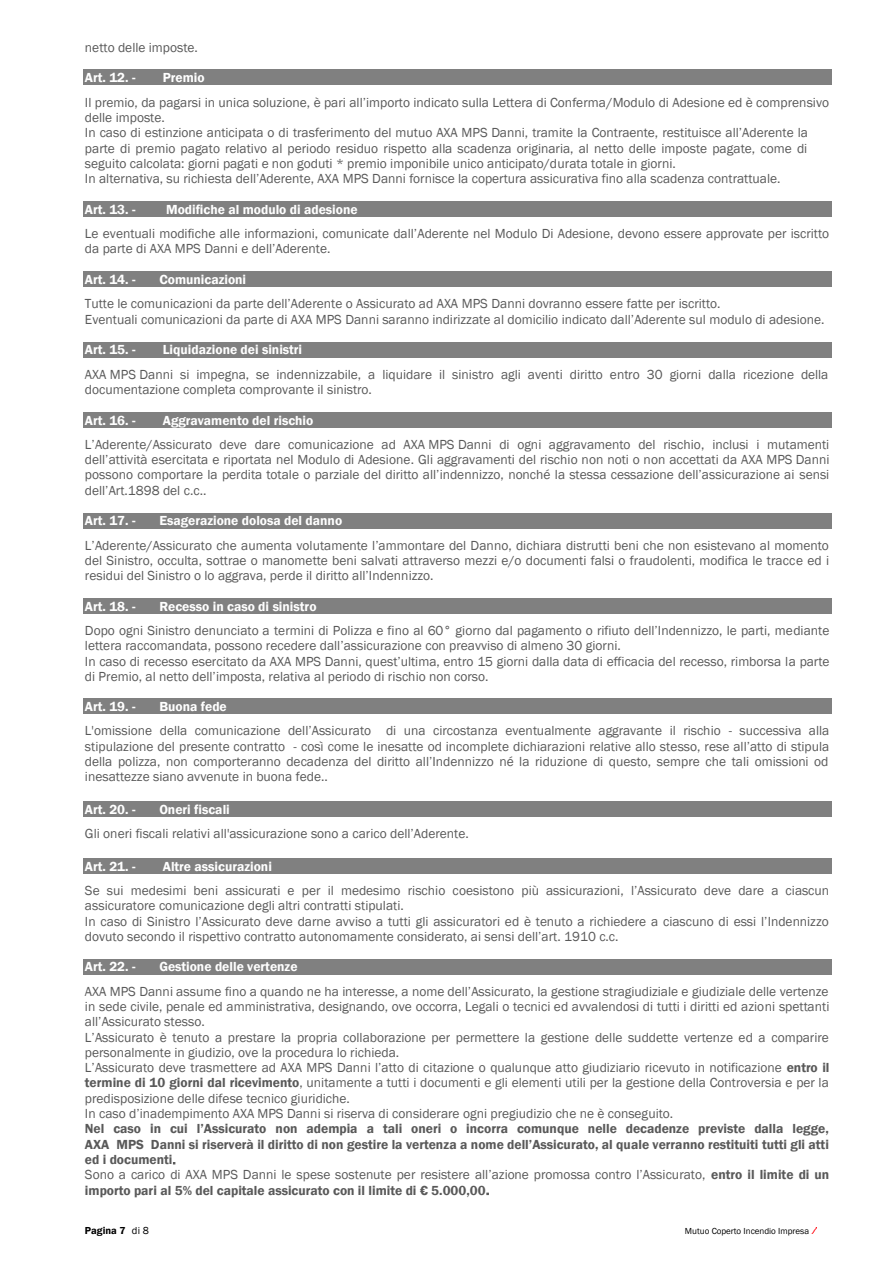
<style>
.page{position:relative;width:893px;height:1263px;background:#fff}
.page>*{position:absolute;margin:0;border:0;box-sizing:border-box;transform-origin:0 0}
.t1{font:13.5px/15.3px "Franklin Gothic";color:#595959}
.t2{font:600 13.5px/15.3px "Franklin Gothic";color:#595959}
.t3{font:600 13.5px "Franklin Gothic";color:#fff}
.t4{font:600 10.5px "Franklin Gothic";color:#000}
.t5{font:9px "Franklin Gothic";color:#000}
.s1{font-weight:600}
.s2{font-weight:400}
</style>
<div class="page">
<svg style="left:812px;top:1227px;width:5px;height:6px"></svg>
<div style="left:83px;top:70px;width:749px;height:15px;background:#808080"></div>
<div style="left:83px;top:201px;width:749px;height:16px;background:#808080"></div>
<div style="left:83px;top:272px;width:749px;height:15px;background:#808080"></div>
<div style="left:83px;top:342px;width:749px;height:15px;background:#808080"></div>
<div style="left:83px;top:412px;width:749px;height:15px;background:#808080"></div>
<div style="left:83px;top:513px;width:749px;height:15px;background:#808080"></div>
<div style="left:83px;top:598px;width:749px;height:16px;background:#808080"></div>
<div style="left:83px;top:699px;width:749px;height:15px;background:#808080"></div>
<div style="left:83px;top:801px;width:749px;height:16px;background:#808080"></div>
<div style="left:83px;top:858px;width:749px;height:16px;background:#808080"></div>
<div style="left:83px;top:959px;width:749px;height:15px;background:#808080"></div>
<p class="t1" style="left:85px;top:39px;width:115px">netto delle imposte.</p>
<p class="t3" style="left:85px;top:70px;width:52px">Art. 12. -</p>
<p class="t3" style="left:163px;top:70px;width:43px">Premio</p>
<p class="t1" style="left:85px;top:94px;width:746px">Il premio, da pagarsi in unica soluzione, è pari all’importo indicato sulla Lettera di Conferma/Modulo di Adesione ed è comprensivo delle imposte.<br>In caso di estinzione anticipata o di trasferimento del mutuo AXA MPS Danni, tramite la Contraente, restituisce all’Aderente la parte di premio pagato relativo al periodo residuo rispetto alla scadenza originaria, al netto delle imposte pagate, come di seguito calcolata: giorni pagati e non goduti * premio imponibile unico anticipato/durata totale in giorni.<br>In alternativa, su richiesta dell’Aderente, AXA MPS Danni fornisce la copertura assicurativa fino alla scadenza contrattuale.</p>
<p class="t3" style="left:85px;top:201px;width:52px">Art. 13. -</p>
<p class="t3" style="left:166px;top:201px;width:193px">Modifiche al modulo di adesione</p>
<p class="t1" style="left:85px;top:226px;width:746px">Le eventuali modifiche alle informazioni, comunicate dall’Aderente nel Modulo Di Adesione, devono essere approvate per iscritto da parte di AXA MPS Danni e dell’Aderente.</p>
<p class="t3" style="left:85px;top:272px;width:52px">Art. 14. -</p>
<p class="t3" style="left:159px;top:272px;width:88px">Comunicazioni</p>
<p class="t1" style="left:85px;top:296px;width:741px">Tutte le comunicazioni da parte dell’Aderente o Assicurato ad AXA MPS Danni dovranno essere fatte per iscritto.<br>Eventuali comunicazioni da parte di AXA MPS Danni saranno indirizzate al domicilio indicato dall’Aderente sul modulo di adesione.</p>
<p class="t3" style="left:85px;top:342px;width:52px">Art. 15. -</p>
<p class="t3" style="left:163px;top:342px;width:141px">Liquidazione dei sinistri</p>
<p class="t1" style="left:85px;top:366px;width:745px">AXA MPS Danni si impegna, se indennizzabile, a liquidare il sinistro agli aventi diritto entro 30 giorni dalla ricezione della documentazione completa comprovante il sinistro.</p>
<p class="t3" style="left:85px;top:412px;width:52px">Art. 16. -</p>
<p class="t3" style="left:163px;top:412px;width:152px">Aggravamento del rischio</p>
<p class="t1" style="left:85px;top:436px;width:746px;text-align:justify">L’Aderente/Assicurato deve dare comunicazione ad AXA MPS Danni di ogni aggravamento del rischio, inclusi i mutamenti dell’attività esercitata e riportata nel Modulo di Adesione. Gli aggravamenti del rischio non noti o non accettati da AXA MPS Danni possono comportare la perdita totale o parziale del diritto all’indennizzo, nonché la stessa cessazione dell’assicurazione ai sensi dell’Art.1898 del c.c..</p>
<p class="t3" style="left:85px;top:513px;width:52px">Art. 17. -</p>
<p class="t3" style="left:159px;top:513px;width:184px">Esagerazione dolosa del danno</p>
<p class="t1" style="left:85px;top:537px;width:746px;text-align:justify">L’Aderente/Assicurato che aumenta volutamente l’ammontare del Danno, dichiara distrutti beni che non esistevano al momento del Sinistro, occulta, sottrae o manomette beni salvati attraverso mezzi e/o documenti falsi o fraudolenti, modifica le tracce ed i residui del Sinistro o lo aggrava, perde il diritto all’Indennizzo.</p>
<p class="t3" style="left:85px;top:598px;width:52px">Art. 18. -</p>
<p class="t3" style="left:159px;top:598px;width:159px">Recesso in caso di sinistro</p>
<p class="t1" style="left:85px;top:622px;width:746px">Dopo ogni Sinistro denunciato a termini di Polizza e fino al 60° giorno dal pagamento o rifiuto dell’Indennizzo, le parti, mediante lettera raccomandata, possono recedere dall’assicurazione con preavviso di almeno 30 giorni.<br>In caso di recesso esercitato da AXA MPS Danni, quest’ultima, entro 15 giorni dalla data di efficacia del recesso, rimborsa la parte di Premio, al netto dell’imposta, relativa al periodo di rischio non corso.</p>
<p class="t3" style="left:85px;top:699px;width:52px">Art. 19. -</p>
<p class="t3" style="left:159px;top:699px;width:69px">Buona fede</p>
<p class="t1" style="left:85px;top:723px;width:746px;text-align:justify">L'omissione della comunicazione dell’Assicurato di una circostanza eventualmente aggravante il rischio - successiva alla stipulazione del presente contratto - così come le inesatte od incomplete dichiarazioni relative allo stesso, rese all’atto di stipula della polizza, non comporteranno decadenza del diritto all’Indennizzo né la riduzione di questo, sempre che tali omissioni od inesattezze siano avvenute in buona fede..</p>
<p class="t3" style="left:85px;top:801px;width:52px">Art. 20. -</p>
<p class="t3" style="left:159px;top:801px;width:72px">Oneri fiscali</p>
<p class="t1" style="left:85px;top:825px;width:385px">Gli oneri fiscali relativi all'assicurazione sono a carico dell’Aderente.</p>
<p class="t3" style="left:85px;top:858px;width:52px">Art. 21. -</p>
<p class="t3" style="left:163px;top:858px;width:111px">Altre assicurazioni</p>
<p class="t1" style="left:85px;top:882px;width:746px">Se sui medesimi beni assicurati e per il medesimo rischio coesistono più assicurazioni, l’Assicurato deve dare a ciascun assicuratore comunicazione degli altri contratti stipulati.<br>In caso di Sinistro l’Assicurato deve darne avviso a tutti gli assicuratori ed è tenuto a richiedere a ciascuno di essi l’Indennizzo dovuto secondo il rispettivo contratto autonomamente considerato, ai sensi dell’art. 1910 c.c.</p>
<p class="t3" style="left:85px;top:959px;width:52px">Art. 22. -</p>
<p class="t3" style="left:159px;top:959px;width:140px">Gestione delle vertenze</p>
<p class="t1" style="left:85px;top:983px;width:746px">AXA MPS Danni assume fino a quando ne ha interesse, a nome dell’Assicurato, la gestione stragiudiziale e giudiziale delle vertenze in sede civile, penale ed amministrativa, designando, ove occorra, Legali o tecnici ed avvalendosi di tutti i diritti ed azioni spettanti all’Assicurato stesso.<br>L’Assicurato è tenuto a prestare la propria collaborazione per permettere la gestione delle suddette vertenze ed a comparire personalmente in giudizio, ove la procedura lo richieda.<br>L’Assicurato deve trasmettere ad AXA MPS Danni l’atto di citazione o qualunque atto giudiziario ricevuto in notificazione <span class="s1">entro il termine di 10 giorni dal ricevimento</span>, unitamente a tutti i documenti e gli elementi utili per la gestione della Controversia e per la predisposizione delle difese tecnico giuridiche.<br>In caso d’inadempimento AXA MPS Danni si riserva di considerare ogni pregiudizio che ne è conseguito.</p>
<p class="t2" style="left:85px;top:1121px;width:746px">Nel caso in cui l’Assicurato non adempia a tali oneri o incorra comunque nelle decadenze previste dalla legge, AXA MPS Danni si riserverà il diritto di non gestire la vertenza a nome dell’Assicurato, al quale verranno restituiti tutti gli atti ed i documenti<span class="s2">.<br>Sono a carico di AXA MPS Danni le spese sostenute per resistere all’azione promossa contro l’Assicurato,</span> entro il limite di un importo pari al 5% del capitale assicurato con il limite di € 5.000,00<span class="s2">.</span></p>
<p class="t4" style="left:85px;top:1224px;width:65px">Pagina 7 <span class="s2">di 8</span></p>
<p class="t5" style="left:685px;top:1225px;width:126px">Mutuo Coperto Incendio Impresa</p>
</div>
